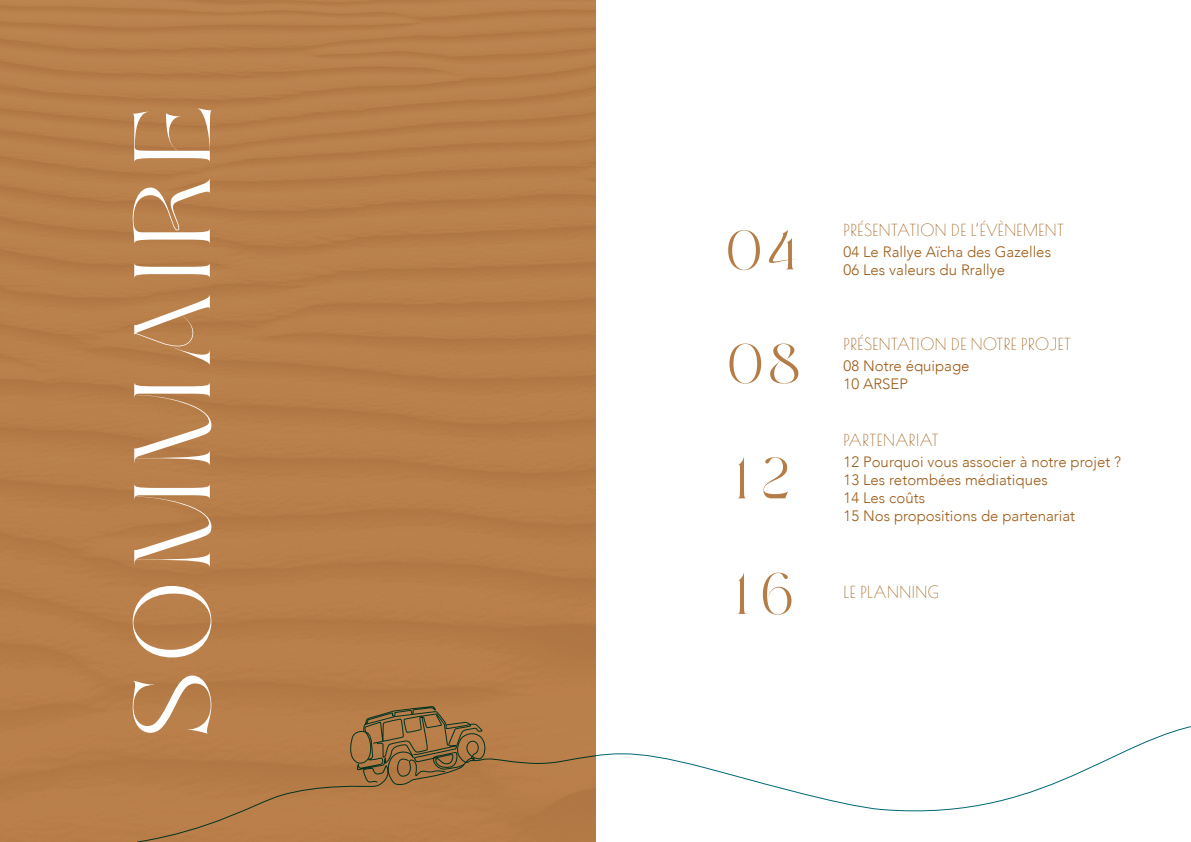
<style>
.page{position:relative;width:1191px;height:842px;background:#fff}
.page>*{position:absolute;margin:0;border:0;box-sizing:border-box;transform-origin:0 0}
.t1{font:104.5px "PS Aelyn Regular";letter-spacing:.045em;color:#fff}
.t2{font:57.7px/115.5px "PS Aelyn Regular";color:#b47d48}
.t3{font:55px/113.5px "PS Aelyn Regular";color:#b47d48}
.t4{font:16px "Poiret One";letter-spacing:.03em;color:#9d5d19}
.t5{font:300 15px/18px "Avenir";color:#9d5d19}
</style>
<div class="page">
<div style="left:0;top:0;width:595px;height:842px;background:#b47d48"></div>
<svg style="left:483px;top:718px;width:708px;height:106px"></svg>
<svg style="left:137px;top:706px;width:346px;height:136px"></svg>
<h1 class="t1" style="left:118px;top:740px;width:640px;rotate:-90deg">SOMMAIRE</h1>
<h3 class="t3" style="left:724px;top:195px;width:79px">04<br>08</h3>
<h2 class="t2" style="left:733px;top:422px;width:63px">12<br>16</h2>
<p class="t4" style="left:843px;top:218px;width:222px">PRÉSENTATION DE L’ÉVÈNEMENT</p>
<p class="t5" style="left:843px;top:242px;width:209px">04 Le Rallye Aïcha des Gazelles<br>06 Les valeurs du Rrallye</p>
<p class="t4" style="left:843px;top:332px;width:229px">PRÉSENTATION DE NOTRE PROJET</p>
<p class="t5" style="left:843px;top:357px;width:127px">08 Notre équipage<br>10 ARSEP</p>
<p class="t4" style="left:843px;top:428px;width:96px">PARTENARIAT</p>
<p class="t5" style="left:843px;top:452px;width:279px">12 Pourquoi vous associer à notre projet ?<br>13 Les retombées médiatiques<br>14 Les coûts<br>15 Nos propositions de partenariat</p>
<p class="t4" style="left:843px;top:580px;width:97px">LE PLANNING</p>
</div>
